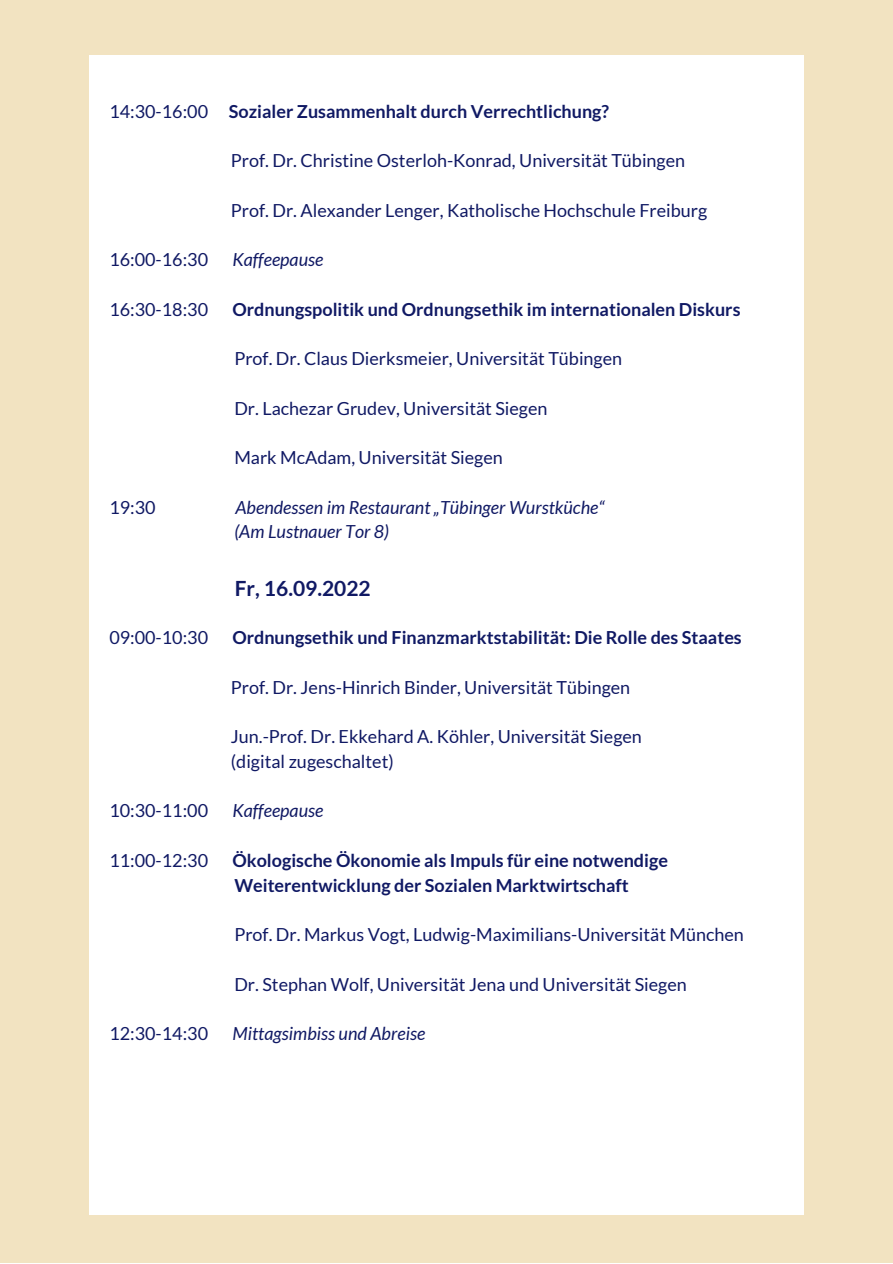
<style>
.page{position:relative;width:893px;height:1264px;background:#fff}
.page>*{position:absolute;margin:0;border:0;box-sizing:border-box;transform-origin:0 0}
.t1{font:700 21px "Lato";color:#101964}
.t2{font:18px/24.8px "Lato";color:#101964}
.t3{font:700 18px/24.8px "Lato";color:#101964}
.t4{font:italic 18px/24.8px "Lato";color:#101964}
.s1{font-weight:400}
</style>
<div class="page">
<p class="t3" style="left:109px;top:98px;width:501px"><span class="s1">14:30-16:00</span> Sozialer Zusammenhalt durch Verrechtlichung?</p>
<p class="t2" style="left:231px;top:148px;width:456px">Prof. Dr. Christine Osterloh-Konrad, Universität Tübingen</p>
<p class="t2" style="left:231px;top:197px;width:478px">Prof. Dr. Alexander Lenger, Katholische Hochschule Freiburg</p>
<p class="t2" style="left:109px;top:247px;width:100px">16:00-16:30</p>
<p class="t4" style="left:232px;top:247px;width:92px">Kaffeepause</p>
<p class="t2" style="left:109px;top:296px;width:100px">16:30-18:30</p>
<p class="t3" style="left:232px;top:296px;width:509px">Ordnungspolitik und Ordnungsethik im internationalen Diskurs</p>
<p class="t2" style="left:234px;top:346px;width:389px">Prof. Dr. Claus Dierksmeier, Universität Tübingen</p>
<p class="t2" style="left:234px;top:395px;width:315px">Dr. Lachezar Grudev, Universität Siegen</p>
<p class="t2" style="left:234px;top:445px;width:270px">Mark McAdam, Universität Siegen</p>
<p class="t2" style="left:109px;top:494px;width:48px">19:30</p>
<p class="t4" style="left:234px;top:494px;width:372px">Abendessen im Restaurant „Tübinger Wurstküche“ (Am Lustnauer Tor 8)</p>
<p class="t1" style="left:235px;top:575px;width:137px">Fr, 16.09.2022</p>
<p class="t2" style="left:109px;top:625px;width:100px">09:00-10:30</p>
<p class="t3" style="left:232px;top:625px;width:511px">Ordnungsethik und Finanzmarktstabilität: Die Rolle des Staates</p>
<p class="t2" style="left:231px;top:674px;width:401px">Prof. Dr. Jens-Hinrich Binder, Universität Tübingen</p>
<p class="t2" style="left:231px;top:723px;width:412px">Jun.-Prof. Dr. Ekkehard A. Köhler, Universität Siegen (digital zugeschaltet)</p>
<p class="t2" style="left:109px;top:798px;width:100px">10:30-11:00</p>
<p class="t4" style="left:232px;top:798px;width:92px">Kaffeepause</p>
<p class="t2" style="left:109px;top:847px;width:100px">11:00-12:30</p>
<p class="t3" style="left:232px;top:847px;width:437px">Ökologische Ökonomie als Impuls für eine notwendige<br>Weiterentwicklung der Sozialen Marktwirtschaft</p>
<p class="t2" style="left:234px;top:921px;width:511px">Prof. Dr. Markus Vogt, Ludwig-Maximilians-Universität München</p>
<p class="t2" style="left:234px;top:971px;width:454px">Dr. Stephan Wolf, Universität Jena und Universität Siegen</p>
<p class="t2" style="left:109px;top:1020px;width:100px">12:30-14:30</p>
<p class="t4" style="left:232px;top:1020px;width:194px">Mittagsimbiss und Abreise</p>
</div>
